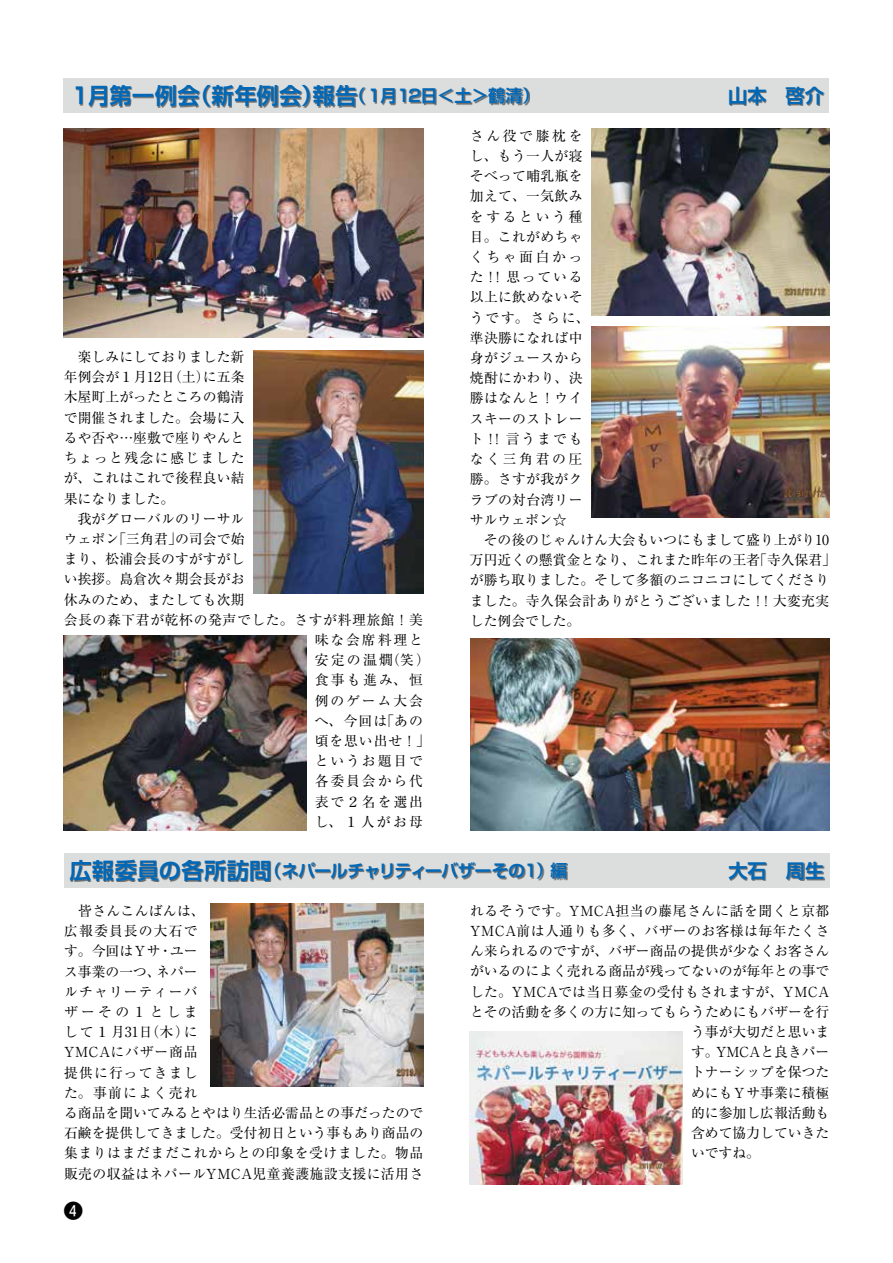
<style>
.page{position:relative;width:893px;height:1263px;background:#fff}
.page>*{position:absolute;margin:0;border:0;box-sizing:border-box;transform-origin:0 0}
.t1{font:700 22.35px "Shin Go Pro De";letter-spacing:.015em;color:#0068b7}
.t2{font:700 19.2px "Shin Go Pro De";color:#0068b7}
.t3{font:700 19.2px "Futo Go B101 Pro";color:#000}
.t4{font:700 16.95px "Shin Go Pro De";letter-spacing:-.05em;color:#0068b7}
.t5{font:13.8px/20.2px "Ryumin Pr 6 N";letter-spacing:.005em;color:#000}
.t6{font:13.8px/20.2px "Ryumin Pr 6 N";letter-spacing:.03em;color:#000}
.t7{font:13.8px "Ryumin Pr 6 N";letter-spacing:.14em;color:#000}
.t8{font:13.8px "Ryumin Pr 6 N";letter-spacing:.035em;color:#000}
.t9{font:13.8px "Ryumin Pr 6 N";letter-spacing:.045em;color:#000}
.t10{font:13.8px "Ryumin Pr 6 N";letter-spacing:.1em;color:#000}
.s1{font-size:16.95px}
.s2{font-size:22.35px}
</style>
<div class="page">
<div style="left:64px;top:79px;width:765px;height:34px;background:#dcdddd"></div>
<div style="left:77px;top:86px;width:453px;height:21px;background:#000;opacity:.5"></div>
<div style="left:730px;top:87px;width:94px;height:19px;background:#000;opacity:.5"></div>
<img style="left:64px;top:129px;width:359px;height:208px">
<img style="left:253px;top:351px;width:170px;height:242px">
<img style="left:64px;top:636px;width:242px;height:194px">
<img style="left:591px;top:129px;width:238px;height:187px">
<img style="left:470px;top:639px;width:359px;height:191px">
<img style="left:591px;top:326px;width:238px;height:192px">
<div style="left:64px;top:854px;width:765px;height:34px;background:#dcdddd"></div>
<div style="left:70px;top:860px;width:498px;height:22px;background:#000;opacity:.5"></div>
<div style="left:730px;top:862px;width:95px;height:19px;background:#000;opacity:.5"></div>
<img style="left:210px;top:904px;width:213px;height:182px">
<img style="left:470px;top:1031px;width:212px;height:153px">
<h1 class="t1" style="left:69px;top:77px;width:472px">１月第一例会（新年例会）報告<span class="s1">（１月12日＜土＞鶴清）</span></h1>
<h2 class="t2" style="left:728px;top:80px;width:97px">山本　啓介</h2>
<p class="t5" style="left:64px;top:346px;width:182px">　楽しみにしておりました新</p>
<p class="t5" style="left:64px;top:366px;width:182px">年例会が１月12日（土）に五条</p>
<p class="t5" style="left:64px;top:386px;width:182px">木屋町上がったところの鶴清</p>
<p class="t5" style="left:64px;top:407px;width:182px">で開催されました。会場に入</p>
<p class="t5" style="left:64px;top:427px;width:182px">るや否や…座敷で座りやんと</p>
<p class="t10" style="left:64px;top:447px;width:182px">ちょっと残念に感じました</p>
<p class="t5" style="left:64px;top:467px;width:182px">が、これはこれで後程良い結</p>
<p class="t5" style="left:64px;top:487px;width:112px">果になりました。</p>
<p class="t5" style="left:64px;top:508px;width:182px">　我がグローバルのリーサル</p>
<p class="t5" style="left:64px;top:528px;width:182px">ウェポン「三角君」の司会で始</p>
<p class="t5" style="left:64px;top:548px;width:182px">まり、松浦会長のすがすがし</p>
<p class="t5" style="left:64px;top:568px;width:182px">い挨拶。島倉次々期会長がお</p>
<p class="t5" style="left:64px;top:588px;width:182px">休みのため、またしても次期</p>
<p class="t9" style="left:64px;top:609px;width:361px">会長の森下君が乾杯の発声でした。さすが料理旅館！美</p>
<p class="t7" style="left:315px;top:629px;width:110px">味な会席料理と</p>
<p class="t5" style="left:315px;top:649px;width:117px">安定の温燗（笑）</p>
<p class="t5" style="left:315px;top:669px;width:110px">食事も進み、恒</p>
<p class="t7" style="left:315px;top:689px;width:110px">例のゲーム大会</p>
<p class="t5" style="left:315px;top:710px;width:110px">へ、今回は「あの</p>
<p class="t5" style="left:315px;top:730px;width:117px">頃を思い出せ！」</p>
<p class="t7" style="left:315px;top:750px;width:110px">というお題目で</p>
<p class="t7" style="left:315px;top:770px;width:110px">各委員会から代</p>
<p class="t7" style="left:315px;top:791px;width:110px">表で２名を選出</p>
<p class="t5" style="left:315px;top:811px;width:110px">し、１人がお母</p>
<p class="t5" style="left:470px;top:125px;width:368px">さん役で膝枕を<br>し、もう一人が寝<br>そべって哺乳瓶を<br>加えて、一気飲み<br>をするという種<br>目。これがめちゃ<br>くちゃ面白かっ<br>た！！思っている<br>以上に飲めないそ<br>うです。さらに、<br>準決勝になれば中<br>身がジュースから<br>焼酎にかわり、決<br>勝はなんと！ウイ<br>スキーのストレー<br>ト！！言うまでも<br>なく三角君の圧<br>勝。さすが我がク<br>ラブの対台湾リー<br>サルウェポン☆<br>　その後のじゃんけん大会もいつにもまして盛り上がり10万円近くの懸賞金となり、これまた昨年の王者「寺久保君」が勝ち取りました。そして多額のニコニコにしてくださりました。寺久保会計ありがとうございました！！大変充実した例会でした。</p>
<p class="t4" style="left:69px;top:857px;width:500px"><span class="s2">広報委員の各所訪問</span>（ネパールチャリティーバザーその１）編</p>
<h2 class="t2" style="left:728px;top:855px;width:97px">大石　周生</h2>
<p class="t6" style="left:64px;top:900px;width:361px">　皆さんこんばんは、<br>広報委員長の大石で<br>す。今回はＹサ・ユー<br>ス事業の一つ、ネパー<br>ルチャリーティーバ<br>ザーその１としま<br>して１月31日（木）に<br>YMCAにバザー商品<br>提供に行ってきまし<br>た。事前によく売れ<br>る商品を聞いてみるとやはり生活必需品との事だったので石鹸を提供してきました。受付初日という事もあり商品の集まりはまだまだこれからとの印象を受けました。物品販売の収益はネパールYMCA児童養護施設支援に活用さ</p>
<h2 class="t3" style="left:64px;top:1195px;width:21px">❹</h2>
<p class="t8" style="left:470px;top:900px;width:361px">れるそうです。YMCA担当の藤尾さんに話を聞くと京都</p>
<p class="t6" style="left:470px;top:920px;width:361px">YMCA前は人通りも多く、バザーのお客様は毎年たくさ</p>
<p class="t5" style="left:470px;top:940px;width:361px">ん来られるのですが、バザー商品の提供が少なくお客さん</p>
<p class="t5" style="left:470px;top:960px;width:361px">がいるのによく売れる商品が残ってないのが毎年との事で</p>
<p class="t5" style="left:470px;top:980px;width:361px">した。YMCAでは当日募金の受付もされますが、YMCA</p>
<p class="t5" style="left:470px;top:1001px;width:361px">とその活動を多くの方に知ってもらうためにもバザーを行</p>
<p class="t5" style="left:691px;top:1021px;width:140px">う事が大切だと思いま</p>
<p class="t5" style="left:691px;top:1041px;width:140px">す。YMCAと良きパー</p>
<p class="t5" style="left:691px;top:1061px;width:140px">トナーシップを保つた</p>
<p class="t5" style="left:691px;top:1082px;width:140px">めにもＹサ事業に積極</p>
<p class="t5" style="left:691px;top:1102px;width:140px">的に参加し広報活動も</p>
<p class="t5" style="left:691px;top:1122px;width:140px">含めて協力していきた</p>
<p class="t5" style="left:691px;top:1142px;width:71px">いですね。</p>
</div>
